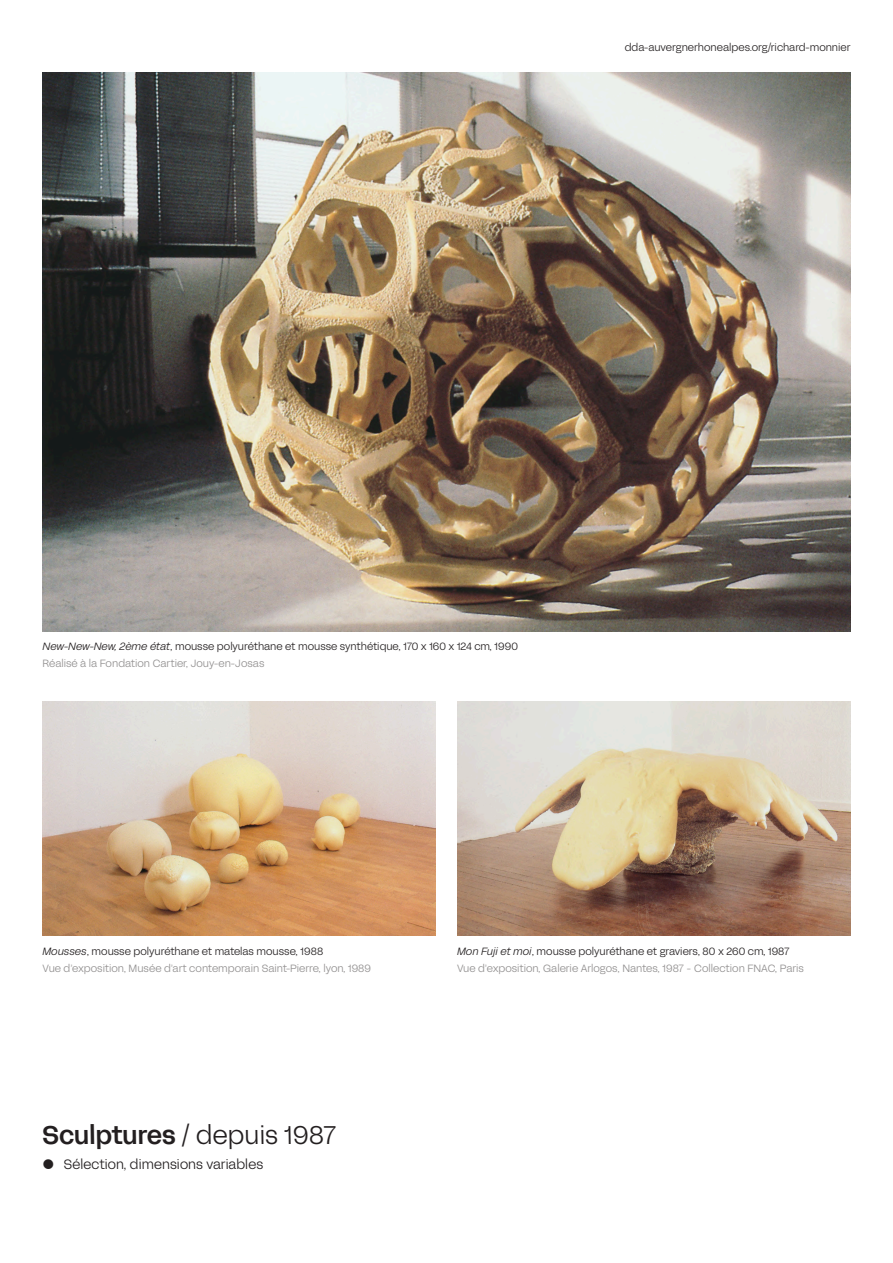
<style>
.page{position:relative;width:893px;height:1263px;background:#fff}
.page>*{position:absolute;margin:0;border:0;box-sizing:border-box;transform-origin:0 0}
.t1{font:25.5px "FFF Acid Grotesk Light";color:#231f20}
.t2{font:13.5px "FFF Acid Grotesk Light";color:#231f20}
.t3{font:10.5px "FFF Acid Grotesk Light";color:#231f20}
.t4{font:10.5px "FFF Acid Grotesk Light";color:#918f8f}
.s1{font-family:"FFF Acid Grotesk Light Italic"}
.s2{font-family:"FFF Acid Grotesk Medium"}
</style>
<div class="page">
<img style="left:43px;top:72px;width:807px;height:559px">
<img style="left:42px;top:702px;width:394px;height:234px">
<img style="left:457px;top:702px;width:393px;height:234px">
<p class="t3" style="left:625px;top:43px;width:227px">dda-auvergnerhonealpes.org/richard-monnier</p>
<p class="t3" style="left:43px;top:643px;width:477px"><span class="s1">New-New-New, 2ème état</span>, mousse polyuréthane et mousse synthétique, 170 x 160 x 124 cm, 1990</p>
<p class="t4" style="left:43px;top:659px;width:223px">Réalisé à la Fondation Cartier, Jouy-en-Josas</p>
<p class="t3" style="left:42px;top:948px;width:282px"><span class="s1">Mousses</span>, mousse polyuréthane et matelas mousse, 1988</p>
<p class="t4" style="left:42px;top:964px;width:330px">Vue d’exposition, Musée d’art contemporain Saint-Pierre, lyon, 1989</p>
<p class="t1" style="left:43px;top:1126px;width:295px"><span class="s2">Sculptures</span> / depuis 1987</p>
<p class="t2" style="left:64px;top:1159px;width:201px">Sélection, dimensions variables</p>
<p class="t3" style="left:457px;top:948px;width:334px"><span class="s1">Mon Fuji et moi</span>, mousse polyuréthane et graviers, 80 x 260 cm, 1987</p>
<p class="t4" style="left:457px;top:964px;width:348px">Vue d’exposition, Galerie Arlogos, Nantes, 1987 - Collection FNAC, Paris</p>
</div>
